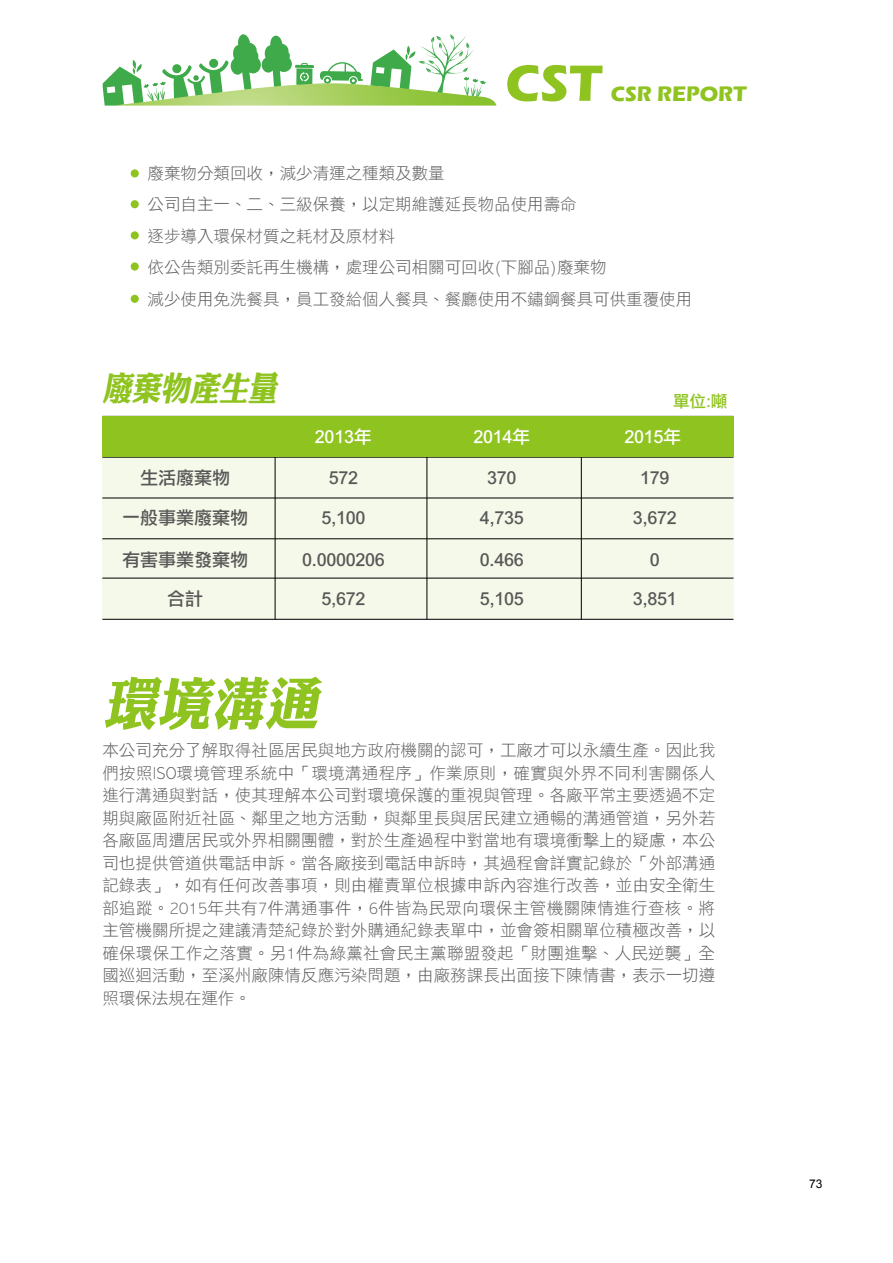
<style>
.page{position:relative;width:893px;height:1263px;background:#fff}
.page>*{position:absolute;margin:0;border:0;box-sizing:border-box;transform-origin:0 0}
.t1{font:italic 56.55px "DF Li King Hei Std W8";color:#8fc31f;scale:.96 1}
.t2{font:700 52.8px "Eras ITC";color:#8fc31f}
.t3{font:italic 33.45px "DF Li King Hei Std W8";color:#8fc31f;scale:.87 1}
.t4{font:700 21.6px "Eras ITC";color:#8fc31f}
.t5{font:18px "DF Li Hei Md HK BF";color:#595757}
.t6{font:18px "DF Li Hei Md HK BF";color:#fff}
.t7{font:16.5px/22.5px "DF Li Hei Lt HK BF";color:#595757}
.t8{font:16.5px "DF Li Hei Md HK BF";color:#8fc31f}
.t9{font:12px "Arial";color:#000}
</style>
<div class="page">
<svg style="left:102px;top:34px;width:632px;height:586px"></svg>
<div style="left:102px;top:457px;width:631px;height:162px;background:#f4f9e9"></div>
<hr style="left:102px;top:457px;width:631px;height:1px;background:#000">
<hr style="left:102px;top:498px;width:631px;height:1px;background:#000">
<hr style="left:102px;top:538px;width:631px;height:1px;background:#000">
<hr style="left:102px;top:578px;width:631px;height:1px;background:#000">
<hr style="left:102px;top:619px;width:631px;height:1px;background:#000">
<hr style="left:275px;top:416px;width:1px;height:203px;background:#000">
<hr style="left:427px;top:416px;width:1px;height:203px;background:#000">
<hr style="left:581px;top:416px;width:1px;height:203px;background:#000">
<div style="left:102px;top:416px;width:631px;height:41px;background:#8fc31f"></div>
<div style="left:131px;top:169px;width:8px;height:8px;background:#8fc31f;border-radius:50%"></div>
<div style="left:131px;top:200px;width:8px;height:8px;background:#8fc31f;border-radius:50%"></div>
<div style="left:131px;top:231px;width:8px;height:8px;background:#8fc31f;border-radius:50%"></div>
<div style="left:131px;top:262px;width:8px;height:9px;background:#8fc31f;border-radius:50%"></div>
<div style="left:131px;top:295px;width:8px;height:8px;background:#8fc31f;border-radius:50%"></div>
<h2 class="t2" style="left:505px;top:53px;width:98px">CST</h2>
<h3 class="t4" style="left:611px;top:81px;width:137px">CSR REPORT</h3>
<p class="t7" style="left:148px;top:158px;width:546px;line-height:31.5px">廢棄物分類回收，減少清運之種類及數量<br>公司自主一、二、三級保養，以定期維護延長物品使用壽命<br>逐步導入環保材質之耗材及原材料<br>依公告類別委託再生機構，處理公司相關可回收(下腳品)廢棄物<br>減少使用免洗餐具，員工發給個人餐具、餐廳使用不鏽鋼餐具可供重覆使用</p>
<h3 class="t3" style="left:102px;top:370px;width:209px">廢棄物產生量</h3>
<p class="t5" style="left:140px;top:469px;width:91px">生活廢棄物</p>
<p class="t5" style="left:122px;top:509px;width:127px">一般事業廢棄物</p>
<p class="t5" style="left:122px;top:551px;width:127px">有害事業發棄物</p>
<p class="t8" style="left:673px;top:392px;width:56px">單位:噸</p>
<p class="t6" style="left:315px;top:428px;width:58px">2013年</p>
<p class="t6" style="left:473px;top:428px;width:58px">2014年</p>
<p class="t6" style="left:624px;top:428px;width:58px">2015年</p>
<p class="t5" style="left:329px;top:469px;width:31px">572</p>
<p class="t5" style="left:321px;top:509px;width:45px">5,100</p>
<p class="t5" style="left:302px;top:551px;width:84px">0.0000206</p>
<p class="t5" style="left:487px;top:469px;width:31px">370</p>
<p class="t5" style="left:480px;top:509px;width:45px">4,735</p>
<p class="t5" style="left:480px;top:551px;width:45px">0.466</p>
<p class="t5" style="left:640px;top:469px;width:31px">179</p>
<p class="t5" style="left:633px;top:509px;width:45px">3,672</p>
<p class="t5" style="left:650px;top:551px;width:11px">0</p>
<p class="t5" style="left:167px;top:590px;width:37px">合計</p>
<p class="t5" style="left:321px;top:590px;width:45px">5,672</p>
<p class="t5" style="left:480px;top:590px;width:45px">5,105</p>
<p class="t5" style="left:633px;top:590px;width:45px">3,851</p>
<h1 class="t1" style="left:102px;top:673px;width:237px">環境溝通</h1>
<p class="t7" style="left:102px;top:740px;width:614px;text-align:justify">本公司充分了解取得社區居民與地方政府機關的認可，工廠才可以永續生產。因此我們按照ISO環境管理系統中「環境溝通程序」作業原則，確實與外界不同利害關係人進行溝通與對話，使其理解本公司對環境保護的重視與管理。各廠平常主要透過不定期與廠區附近社區、鄰里之地方活動，與鄰里長與居民建立通暢的溝通管道，另外若各廠區周遭居民或外界相關團體，對於生產過程中對當地有環境衝擊上的疑慮，本公司也提供管道供電話申訴。當各廠接到電話申訴時，其過程會詳實記錄於「外部溝通記錄表」，如有任何改善事項，則由權責單位根據申訴內容進行改善，並由安全衛生部追蹤。2015年共有7件溝通事件，6件皆為民眾向環保主管機關陳情進行查核。將主管機關所提之建議清楚紀錄於對外購通紀錄表單中，並會簽相關單位積極改善，以確保環保工作之落實。另1件為綠黨社會民主黨聯盟發起「財團進擊、人民逆襲」全國巡迴活動，至溪州廠陳情反應污染問題，由廠務課長出面接下陳情書，表示一切遵照環保法規在運作。</p>
<p class="t9" style="left:809px;top:1176px;width:15px">73</p>
</div>
